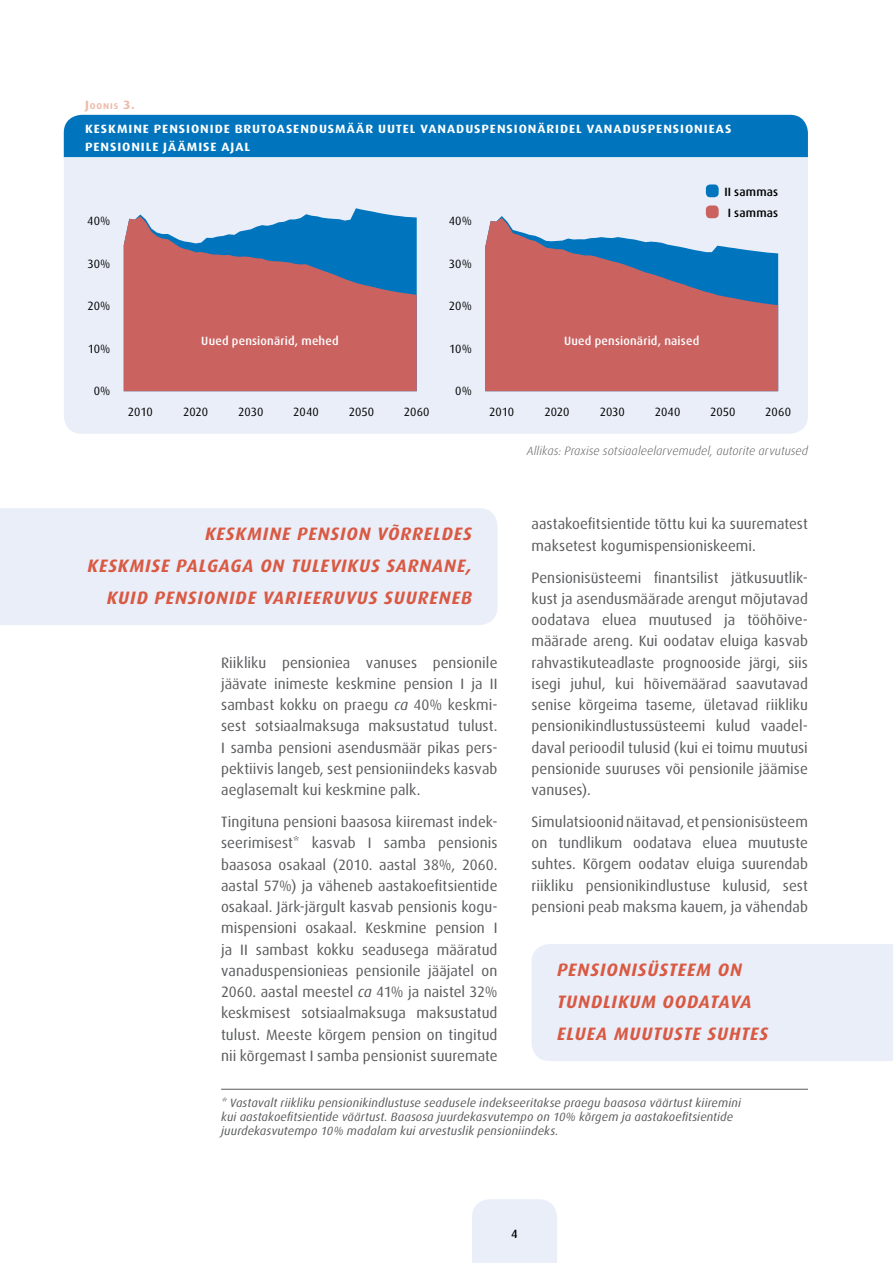
<style>
.page{position:relative;width:893px;height:1263px;background:#fff}
.page>*{position:absolute;margin:0;border:0;box-sizing:border-box;transform-origin:0 0}
.t1{font:italic 700 18px/32px "Dax";letter-spacing:.05em;color:#d95943}
.t2{font:15px/21.3px "Dax";letter-spacing:.005em;color:#58595b}
.t3{font:italic 12px/14.4px "Dax";letter-spacing:.015em;color:#58595b}
.t4{font:700 12px/18px "Dax";letter-spacing:.07em;color:#fff;scale:1.1 1}
.t5{font:12px "Dax";color:#000}
.t6{font:italic 300 12px "Dax";letter-spacing:.01em;color:#58595b}
.t7{font:500 12px "Dax";letter-spacing:.015em;color:#fff}
.t8{font:500 12px/21px "Dax";color:#000}
.t9{font:700 8.4px "Dax";letter-spacing:.095em;color:#eebaa7;scale:1.1 1}
.s1{font-size:12px}
.s2{font-style:italic}
</style>
<div class="page">
<div style="left:472px;top:1199px;width:85px;height:64px;background:#e9eef8"></div>
<div style="left:64px;top:115px;width:744px;height:42px;background:#0075be"></div>
<div style="left:64px;top:157px;width:744px;height:277px;background:#e9eef8"></div>
<div style="left:706px;top:184px;width:13px;height:13px;background:#0075be;border-radius:4px"></div>
<div style="left:706px;top:205px;width:13px;height:13px;background:#ca6260;border-radius:4px"></div>
<hr style="left:221px;top:1089px;width:587px;height:1px;background:#58595b">
<svg style="left:124px;top:208px;width:293px;height:8px;background:#d7e4f3"></svg>
<svg style="left:124px;top:216px;width:293px;height:175px;background:#a16d7b"></svg>
<svg style="left:485px;top:218px;width:293px;height:173px;background:#ae7783"></svg>
<div style="left:531px;top:944px;width:362px;height:117px;background:#e9eef8"></div>
<div style="left:0;top:508px;width:497px;height:117px;background:#e9eef8"></div>
<p class="t9" style="left:85px;top:101px;width:47px"><span class="s1">J</span>OONIS <span class="s1">3.</span></p>
<p class="t4" style="left:85px;top:120px;width:589px">KESKMINE PENSIONIDE BRUTOASENDUSMÄÄR UUTEL VANADUSPENSIONÄRIDEL VANADUSPENSIONIEAS<br>PENSIONILE JÄÄMISE AJAL</p>
<p class="t5" style="left:87px;top:214px;width:25px">40%</p>
<p class="t5" style="left:449px;top:214px;width:25px">40%</p>
<p class="t5" style="left:87px;top:257px;width:25px">30%</p>
<p class="t5" style="left:449px;top:257px;width:25px">30%</p>
<p class="t5" style="left:88px;top:299px;width:25px">20%</p>
<p class="t5" style="left:449px;top:299px;width:25px">20%</p>
<p class="t5" style="left:88px;top:342px;width:24px">10%</p>
<p class="t5" style="left:449px;top:342px;width:24px">10%</p>
<p class="t5" style="left:94px;top:384px;width:18px">0%</p>
<p class="t5" style="left:455px;top:384px;width:18px">0%</p>
<p class="t7" style="left:201px;top:334px;width:139px">Uued pensionärid, mehed</p>
<p class="t7" style="left:564px;top:334px;width:137px">Uued pensionärid, naised</p>
<p class="t8" style="left:724px;top:181px;width:55px">II sammas<br>I sammas</p>
<p class="t5" style="left:128px;top:405px;width:26px">2010</p>
<p class="t5" style="left:183px;top:405px;width:27px">2020</p>
<p class="t5" style="left:238px;top:405px;width:27px">2030</p>
<p class="t5" style="left:293px;top:405px;width:27px">2040</p>
<p class="t5" style="left:349px;top:405px;width:27px">2050</p>
<p class="t5" style="left:404px;top:405px;width:27px">2060</p>
<p class="t5" style="left:489px;top:405px;width:26px">2010</p>
<p class="t5" style="left:544px;top:405px;width:27px">2020</p>
<p class="t5" style="left:600px;top:405px;width:27px">2030</p>
<p class="t5" style="left:655px;top:405px;width:27px">2040</p>
<p class="t5" style="left:710px;top:405px;width:27px">2050</p>
<p class="t5" style="left:765px;top:405px;width:27px">2060</p>
<p class="t1" style="left:205px;top:518px;width:43px">KESKMINE</p>
<p class="t1" style="left:297px;top:518px;width:12px">PEN</p>
<p class="t1" style="left:331px;top:518px;width:21px">SION</p>
<p class="t1" style="left:377px;top:518px;width:12px">VÕRRELDE</p>
<p class="t1" style="left:463px;top:518px;width:10px">S</p>
<p class="t1" style="left:87px;top:550px;width:43px">KESKMI</p>
<p class="t1" style="left:152px;top:550px;width:37px">SE PALGAGA</p>
<p class="t1" style="left:260px;top:550px;width:42px">ON TULEVIKU</p>
<p class="t1" style="left:371px;top:550px;width:38px">S SARNANE</p>
<p class="t1" style="left:466px;top:550px;width:7px">,</p>
<p class="t1" style="left:107px;top:582px;width:12px">KUID</p>
<p class="t1" style="left:155px;top:582px;width:12px">PEN</p>
<p class="t1" style="left:188px;top:582px;width:21px">SIONIDE</p>
<p class="t1" style="left:263px;top:582px;width:12px">VARIEERUVU</p>
<p class="t1" style="left:369px;top:582px;width:37px">S SUURENEB</p>
<p class="t2" style="left:221px;top:652px;width:278px">Riikliku pensioniea vanuses pensionile jäävate inimeste keskmine pension I ja II sambast kokku on praegu <span class="s2">ca</span> 40% keskmi&shy;sest sotsiaalmaksuga maksustatud tulust.<br>I samba pensioni asendusmäär pikas pers&shy;pektiivis langeb, sest pensioniindeks kasvab aeglasemalt kui keskmine palk.</p>
<p class="t2" style="left:221px;top:811px;width:278px">Tingituna pensioni baasosa kiiremast indek&shy;seerimisest* kasvab I samba pensionis baasosa osakaal (2010. aastal 38%, 2060. aastal 57%) ja väheneb aastakoefitsientide osakaal. Järk-järgult kasvab pensionis kogu&shy;mispensioni osakaal. Keskmine pension I ja II sambast kokku seadusega määratud vanaduspensionieas pensionile jääjatel on 2060. aastal meestel <span class="s2">ca</span> 41% ja naistel 32% keskmisest sotsiaalmaksuga maksustatud tulust. Meeste kõrgem pension on tingitud nii kõrgemast I samba pensionist suuremate</p>
<p class="t6" style="left:527px;top:444px;width:283px">Allikas: Praxise sotsiaaleelarvemudel, autorite arvutused</p>
<p class="t2" style="left:531px;top:514px;width:278px">aastakoefitsientide tõttu kui ka suurematest maksetest kogumispensioniskeemi.</p>
<p class="t2" style="left:531px;top:567px;width:278px;text-align:justify">Pensionisüsteemi finantsilist jätkusuutlik&shy;kust ja asendusmäärade arengut mõjutavad oodatava eluea muutused ja tööhõive&shy;määrade areng. Kui oodatav eluiga kasvab rahvastikuteadlaste prognooside järgi, siis isegi juhul, kui hõivemäärad saavutavad senise kõrgeima taseme, ületavad riikliku pensionikindlustussüsteemi kulud vaadel&shy;daval perioodil tulusid (kui ei toimu muutusi pensionide suuruses või pensionile jäämise vanuses).</p>
<p class="t2" style="left:531px;top:811px;width:278px;text-align:justify">Simulatsioonid näitavad, et pensionisüsteem on tundlikum oodatava eluea muutuste suhtes. Kõrgem oodatav eluiga suurendab riikliku pensionikindlustuse kulusid, sest pensioni peab maksma kauem, ja vähendab</p>
<p class="t1" style="left:557px;top:954px;width:213px">PENSIONISÜSTEEM ON<br>TUNDLIKUM OODATAVA<br>ELUEA MUUTUSTE SUHTES</p>
<p class="t3" style="left:221px;top:1095px;width:521px">* Vastavalt riikliku pensionikindlustuse seadusele indekseeritakse praegu baasosa väärtust kiiremini kui aastakoefitsientide väärtust. Baasosa juurdekasvutempo on 10% kõrgem ja aastakoefitsientide juurdekasvutempo 10% madalam kui arvestuslik pensioniindeks.</p>
<p class="t8" style="left:511px;top:1223px;width:8px">4</p>
</div>
